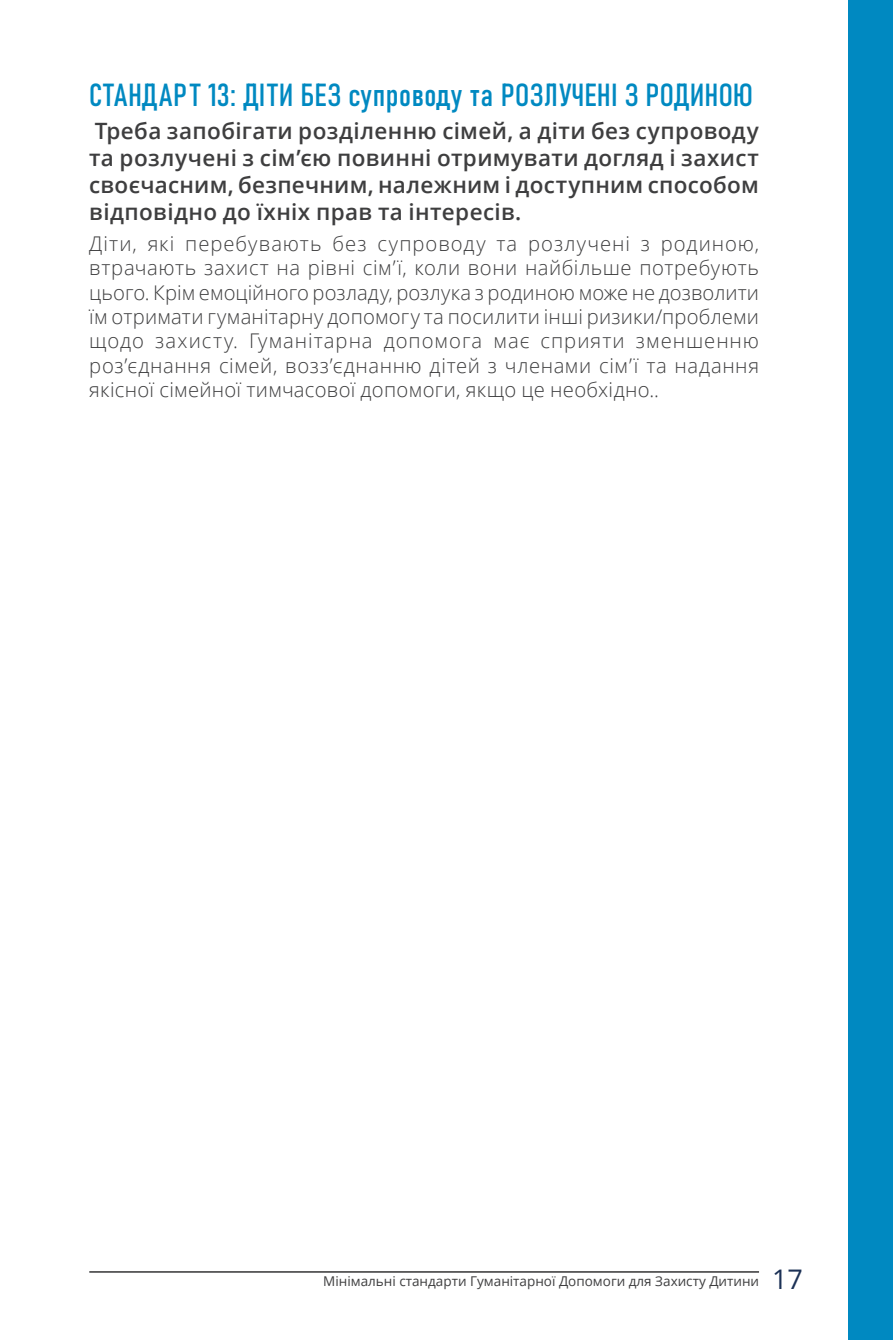
<style>
.page{position:relative;width:893px;height:1340px;background:#fff}
.page>*{position:absolute;margin:0;border:0;box-sizing:border-box;transform-origin:0 0}
.Sous_titre_1{font:31.5px "Bahnschrift";letter-spacing:.02em;color:#0089c1}
.Sous_titre_2{font:600 22.5px/27px "Open Sans";letter-spacing:.015em;color:#3e3e3f;text-align:justify}
.paragraphe_normas{font:300 20.25px/24.3px "Open Sans";letter-spacing:.015em;color:#3e3e3f;text-align:justify}
.t1{font:13.5px "Open Sans";color:#3e3e3f}
.s1{font-size:27px;color:#1c3156}
</style>
<div class="page">
<div style="left:848px;top:0;width:45px;height:1339px;background:#0089c1"></div>
<hr style="left:89px;top:1271px;width:670px;height:1px;background:#3e3e3f">
<p class="Sous_titre_1" style="left:89px;top:71px;width:665px">СТАНДАРТ 13: ДІТИ БЕЗ супроводу та РОЗЛУЧЕНІ З РОДИНОЮ</p>
<p class="Sous_titre_2" style="left:89px;top:117px;width:671px">Треба запобігати розділенню сімей, а діти без супроводу та розлучені з сім’єю повинні отримувати догляд і захист своєчасним, безпечним, належним і доступним способом відповідно до їхніх прав та інтересів.</p>
<p class="paragraphe_normas" style="left:89px;top:231px;width:671px">Діти, які перебувають без супроводу та розлучені з родиною, втрачають захист на рівні сім’ї, коли вони найбільше потребують цього. Крім емоційного розладу, розлука з родиною може не дозволити їм отримати гуманітарну допомогу та посилити інші ризики/проблеми щодо захисту. Гуманітарна допомога має сприяти зменшенню роз’єднання сімей, возз’єднанню дітей з членами сім’ї та надання якісної сімейної тимчасової допомоги, якщо це необхідно..</p>
<p class="t1" style="left:323px;top:1271px;width:481px">Мінімальні стандарти Гуманітарної Допомоги для Захисту Дитини <span class="s1">17</span></p>
</div>
